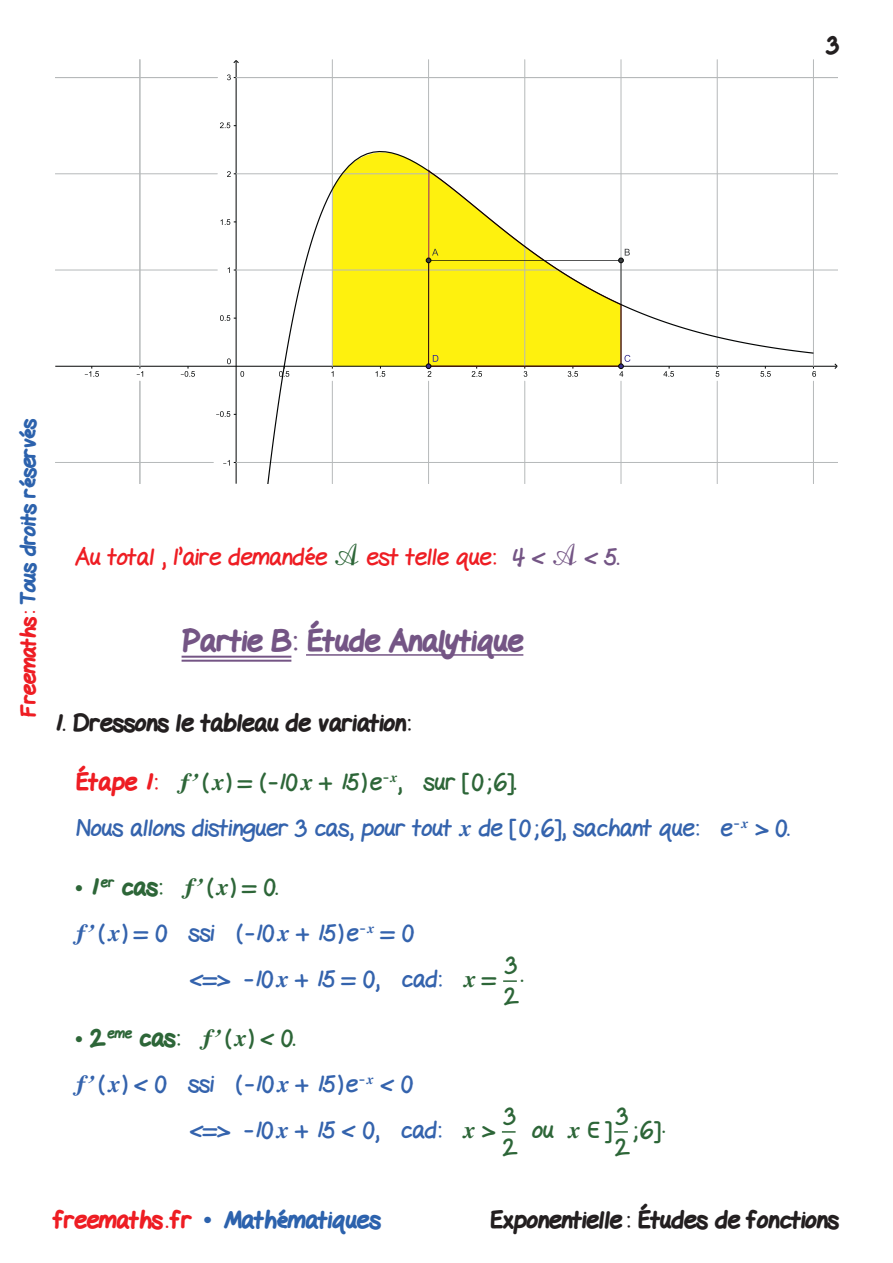
<style>
.page{position:relative;width:893px;height:1263px;background:#fff}
.page>*{position:absolute;margin:0;border:0;box-sizing:border-box;transform-origin:0 0}
.Titre_3{font:800 30px "Gel Pen";color:#745585}
.courant_dessus_2mm{font:24px "Gel Pen";color:#3463ad}
.courant_dessus_5mm{font:24px "Gel Pen";color:#2d6638}
.intertitre_1{font:800 24px "Gel Pen";color:#231f20}
.courant_dessus_8mm_r{font:24px "Gel Pen";color:#ee1d23}
.t1{font:800 24px "Gel Pen";color:#2c62ad}
.courant_dessus_2mm-2{font:24px "Gel Pen";color:#2d6638}
.dividende{font:24px "Gel Pen";color:#2d6638}
.diviseur_dessus_1mm{font:24px "Gel Pen";color:#2d6638}
.courant_sans_blc{font:24px "Gel Pen";color:#2d6638}
.t2{font:800 21px "Gel Pen";letter-spacing:-.01em;color:#2c62ad}
.s1{color:#ee1d23}
.s2{font-family:"Mathematical Pi 2";font-size:30px;color:#2d6638}
.s3{color:#745585}
.s4{font-family:"Mathematical Pi 2";font-size:30px;color:#745585}
.s5{font-weight:800;color:#ee1d23}
.s6{font-weight:800}
.s7{color:#2d6638}
.s8{font-family:"Times New Roman";font-weight:700}
</style>
<div class="page">
<hr style="left:182px;top:656px;width:109px;height:2px;background:#745585">
<hr style="left:182px;top:660px;width:109px;height:2px;background:#745585">
<hr style="left:306px;top:654px;width:217px;height:2px;background:#745585">
<hr style="left:236px;top:61px;width:1px;height:423px;background:#030505">
<svg style="left:233px;top:60px;width:6px;height:4px"></svg>
<hr style="left:55px;top:366px;width:781px;height:1px;background:#030505">
<svg style="left:834px;top:363px;width:4px;height:6px"></svg>
<svg style="left:85px;top:366px;width:14px;height:11px"></svg>
<svg style="left:137px;top:366px;width:6px;height:11px"></svg>
<svg style="left:181px;top:366px;width:14px;height:11px"></svg>
<svg style="left:240px;top:371px;width:4px;height:6px"></svg>
<svg style="left:223px;top:460px;width:13px;height:6px"></svg>
<svg style="left:216px;top:411px;width:20px;height:6px"></svg>
<svg style="left:227px;top:358px;width:4px;height:6px"></svg>
<svg style="left:220px;top:315px;width:16px;height:6px"></svg>
<svg style="left:228px;top:267px;width:8px;height:6px"></svg>
<svg style="left:221px;top:219px;width:15px;height:6px"></svg>
<svg style="left:227px;top:171px;width:9px;height:6px"></svg>
<svg style="left:220px;top:122px;width:16px;height:6px"></svg>
<svg style="left:227px;top:74px;width:9px;height:6px"></svg>
<hr style="left:139px;top:60px;width:1px;height:306px;background:#b6b9ba">
<hr style="left:139px;top:381px;width:1px;height:103px;background:#b6b9ba">
<hr style="left:332px;top:60px;width:1px;height:306px;background:#b6b9ba">
<hr style="left:428px;top:60px;width:1px;height:306px;background:#b6b9ba">
<hr style="left:524px;top:60px;width:1px;height:306px;background:#b6b9ba">
<hr style="left:621px;top:60px;width:1px;height:306px;background:#b6b9ba">
<hr style="left:717px;top:60px;width:1px;height:306px;background:#b6b9ba">
<hr style="left:813px;top:60px;width:1px;height:306px;background:#b6b9ba">
<hr style="left:55px;top:77px;width:162px;height:1px;background:#b6b9ba">
<hr style="left:236px;top:77px;width:602px;height:1px;background:#b6b9ba">
<hr style="left:55px;top:173px;width:162px;height:1px;background:#b6b9ba">
<hr style="left:236px;top:173px;width:602px;height:1px;background:#b6b9ba">
<hr style="left:55px;top:270px;width:162px;height:1px;background:#b6b9ba">
<hr style="left:236px;top:270px;width:602px;height:1px;background:#b6b9ba">
<hr style="left:55px;top:462px;width:158px;height:1px;background:#b6b9ba">
<hr style="left:236px;top:462px;width:602px;height:1px;background:#b6b9ba">
<svg style="left:266px;top:150px;width:549px;height:334px"></svg>
<svg style="left:426px;top:169px;width:204px;height:208px"></svg>
<svg style="left:503px;top:980px;width:14px;height:2px"></svg>
<svg style="left:502px;top:1131px;width:14px;height:2px"></svg>
<svg style="left:614px;top:1131px;width:14px;height:2px"></svg>
<p class="intertitre_1" style="left:827px;top:27px;width:13px">3</p>
<p class="t2" style="left:12px;top:716px;width:300px;rotate:-90deg"><span class="s1">Freemaths:</span> Tous droits réservés</p>
<p class="courant_dessus_8mm_r" style="left:75px;top:541px;width:545px">Au total , l’aire demandée <span class="s2">!</span> est telle que: <span class="s3">4 &lt;</span> <span class="s4">!</span> <span class="s3">&lt; 5.</span></p>
<p class="Titre_3" style="left:182px;top:618px;width:343px">Partie B: Étude Analytique</p>
<p class="intertitre_1" style="left:54px;top:705px;width:358px">1. Dressons le tableau de variation:</p>
<p class="courant_dessus_5mm" style="left:75px;top:766px;width:442px"><span class="s5">Étape 1:</span> ƒ™(¥) = (–10¥ + 15)e<sup>–¥</sup>, sur [0;6].</p>
<p class="courant_dessus_2mm" style="left:75px;top:812px;width:716px">Nous allons distinguer 3 cas, pour tout ¥ de [ 0 ;6], sachant que: e<sup>–</sup> <sup>¥</sup> &gt; 0.</p>
<p class="courant_dessus_5mm" style="left:75px;top:871px;width:204px">● <span class="s6">1</span><sup>er</sup> <span class="s6">cas:</span> ƒ™(¥) = 0.</p>
<p class="courant_dessus_2mm" style="left:75px;top:917px;width:340px">ƒ™(¥) = 0 ssi (–10¥ + 15)e<sup>–¥</sup> = 0</p>
<p class="courant_dessus_2mm" style="left:190px;top:963px;width:308px">&lt;=&gt; –10¥ + 15 = 0, cad: <span class="s7">¥ =</span></p>
<p class="dividende" style="left:506px;top:949px;width:13px">3</p>
<p class="diviseur_dessus_1mm" style="left:504px;top:980px;width:16px">2</p>
<p class="courant_sans_blc" style="left:521px;top:958px;width:4px">.</p>
<p class="courant_dessus_5mm" style="left:75px;top:1022px;width:222px">● <span class="s6">2</span><sup>eme</sup> <span class="s6">cas:</span> ƒ™( ¥) &lt; 0.</p>
<p class="courant_dessus_2mm" style="left:75px;top:1068px;width:339px">ƒ™(¥) &lt; 0 ssi (–10¥ + 15)e<sup>–¥</sup> &lt; 0</p>
<p class="courant_dessus_2mm" style="left:190px;top:1114px;width:306px">&lt;=&gt; –10¥ + 15 &lt; 0, cad: <span class="s7">¥ &gt;</span></p>
<p class="dividende" style="left:504px;top:1100px;width:13px">3</p>
<p class="diviseur_dessus_1mm" style="left:502px;top:1131px;width:16px">2</p>
<p class="dividende" style="left:617px;top:1100px;width:13px">3</p>
<p class="diviseur_dessus_1mm" style="left:615px;top:1131px;width:16px">2</p>
<p class="courant_dessus_2mm-2" style="left:633px;top:1114px;width:29px">;6]</p>
<p class="courant_sans_blc" style="left:662px;top:1109px;width:4px">.</p>
<p class="courant_dessus_2mm-2" style="left:532px;top:1114px;width:81px">ou ¥ ‡ ]</p>
<p class="t1" style="left:54px;top:1201px;width:328px"><span class="s1">freemaths . fr</span> <span class="s8">•</span> Mathématiques</p>
<p class="intertitre_1" style="left:489px;top:1201px;width:351px">Exponentielle: Études de fonctions</p>
</div>
